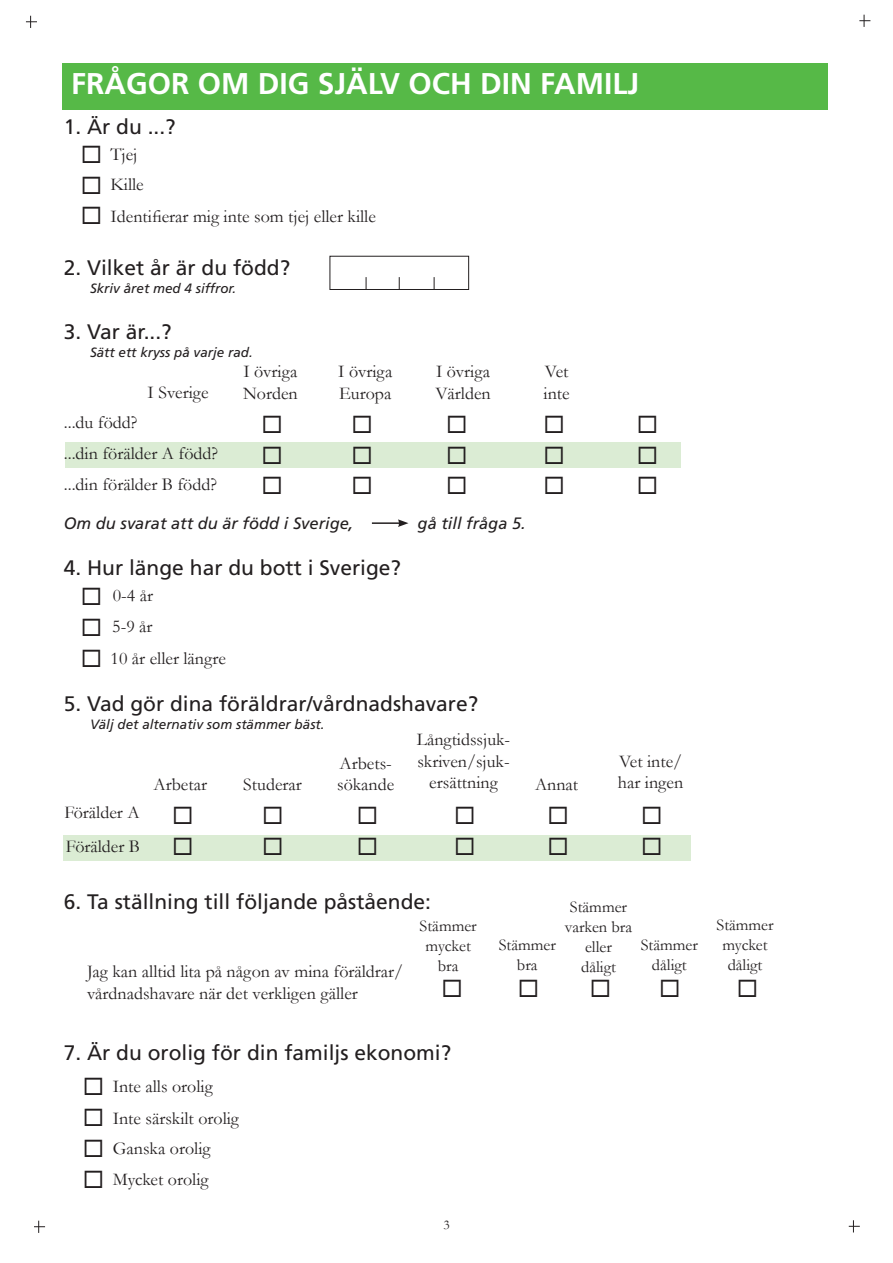
<style>
.page{position:relative;width:893px;height:1263px;background:#fff}
.page>*{position:absolute;margin:0;border:0;box-sizing:border-box;transform-origin:0 0}
.t1{font:700 30px "Frutiger LT Std";color:#fff}
.Fråga{font:21px "Frutiger LT Std";color:#231f20}
.Svarsalternativ{font:18px/21.6px "Garamond";color:#231f20}
.t2{font:16.5px/19.8px "Garamond";color:#231f20;text-align:center}
.t3{font:italic 16.5px "Frutiger LT Std";color:#231f20}
.Fråga-2{font:italic 13.5px "Frutiger LT Std";color:#231f20}
.t4{font:13.5px "Garamond";color:#231f20}
</style>
<div class="page">
<div style="left:63px;top:63px;width:765px;height:47px;background:#56b947"></div>
<svg style="left:26px;top:16px;width:11px;height:12px"></svg>
<svg style="left:859px;top:15px;width:11px;height:12px"></svg>
<svg style="left:849px;top:1220px;width:11px;height:12px"></svg>
<svg style="left:34px;top:1221px;width:11px;height:12px"></svg>
<div style="left:330px;top:256px;width:139px;height:34px;border:1px solid #231f20"></div>
<svg style="left:399px;top:277px;width:1px;height:12px"></svg>
<svg style="left:434px;top:277px;width:1px;height:12px"></svg>
<svg style="left:366px;top:277px;width:1px;height:13px"></svg>
<div style="left:65px;top:442px;width:615px;height:25px;background:#dbecd4"></div>
<hr style="left:372px;top:522px;width:28px;height:2px;background:#231f20">
<svg style="left:398px;top:519px;width:10px;height:8px"></svg>
<div style="left:64px;top:835px;width:627px;height:26px;background:#dbecd4"></div>
<p class="t1" style="left:71px;top:66px;width:569px">FRÅGOR OM DIG SJÄLV OCH DIN FAMILJ</p>
<p class="Fråga" style="left:64px;top:115px;width:114px">1. Är du ...?</p>
<p class="Svarsalternativ" style="left:111px;top:143px;width:28px">Tjej</p>
<p class="Svarsalternativ" style="left:111px;top:173px;width:35px">Kille</p>
<p class="Svarsalternativ" style="left:111px;top:205px;width:267px">Identifierar mig inte som tjej eller kille</p>
<p class="Fråga" style="left:64px;top:255px;width:228px">2. Vilket år är du född?</p>
<p class="Fråga-2" style="left:90px;top:280px;width:148px">Skriv året med 4 siffror.</p>
<p class="Fråga" style="left:64px;top:319px;width:109px">3. Var är...?</p>
<p class="Fråga-2" style="left:90px;top:344px;width:164px">Sätt ett kryss på varje rad.</p>
<p class="Svarsalternativ" style="left:64px;top:411px;width:75px">...du född?</p>
<p class="Svarsalternativ" style="left:148px;top:382px;width:63px">I Sverige</p>
<p class="Svarsalternativ" style="left:64px;top:442px;width:156px">...din förälder A född?</p>
<p class="Svarsalternativ" style="left:64px;top:473px;width:155px">...din förälder B född?</p>
<p class="Svarsalternativ" style="left:243px;top:360px;width:56px">I övriga<br>Norden</p>
<p class="Svarsalternativ" style="left:338px;top:360px;width:56px">I övriga</p>
<p class="Svarsalternativ" style="left:339px;top:382px;width:54px">Europa</p>
<p class="Svarsalternativ" style="left:436px;top:360px;width:56px">I övriga</p>
<p class="Svarsalternativ" style="left:435px;top:382px;width:57px">Världen</p>
<p class="t3" style="left:64px;top:513px;width:291px">Om du svarat att du är född i Sverige,</p>
<p class="t3" style="left:418px;top:513px;width:110px">gå till fråga 5.</p>
<p class="Fråga" style="left:64px;top:555px;width:339px">4. Hur länge har du bott i Sverige?</p>
<p class="Svarsalternativ" style="left:113px;top:584px;width:42px">0-4 år</p>
<p class="Svarsalternativ" style="left:112px;top:615px;width:42px">5-9 år</p>
<p class="Svarsalternativ" style="left:111px;top:647px;width:117px">10 år eller längre</p>
<p class="Fråga" style="left:64px;top:691px;width:416px">5. Vad gör dina föräldrar/vårdnadshavare?</p>
<p class="Fråga-2" style="left:90px;top:716px;width:236px">Välj det alternativ som stämmer bäst.</p>
<p class="Svarsalternativ" style="left:417px;top:728px;width:95px;text-align:center">Långtidssjuk&shy;skriven/sjuk&shy;ersättning</p>
<p class="Svarsalternativ" style="left:340px;top:752px;width:54px">Arbets-</p>
<p class="Svarsalternativ" style="left:337px;top:773px;width:59px">sökande</p>
<p class="Svarsalternativ" style="left:154px;top:773px;width:55px">Arbetar</p>
<p class="Svarsalternativ" style="left:243px;top:773px;width:60px">Studerar</p>
<p class="Svarsalternativ" style="left:64px;top:801px;width:77px">Förälder A</p>
<p class="Svarsalternativ" style="left:66px;top:835px;width:76px">Förälder B</p>
<p class="Svarsalternativ" style="left:545px;top:360px;width:25px">Vet</p>
<p class="Svarsalternativ" style="left:544px;top:382px;width:28px">inte</p>
<p class="Svarsalternativ" style="left:535px;top:773px;width:45px">Annat</p>
<p class="Svarsalternativ" style="left:618px;top:749px;width:67px">Vet inte/ har ingen</p>
<p class="Fråga" style="left:64px;top:889px;width:369px">6. Ta ställning till följande påstående:</p>
<p class="Svarsalternativ" style="left:87px;top:960px;width:318px">Jag kan alltid lita på någon av mina föräldrar/</p>
<p class="Svarsalternativ" style="left:87px;top:982px;width:272px">vårdnadshavare när det verkligen gäller</p>
<p class="t2" style="left:420px;top:916px;width:59px">Stämmer mycket bra</p>
<p class="Fråga" style="left:64px;top:1040px;width:389px">7. Är du orolig för din familjs ekonomi?</p>
<p class="Svarsalternativ" style="left:113px;top:1075px;width:102px">Inte alls orolig</p>
<p class="Svarsalternativ" style="left:113px;top:1107px;width:128px">Inte särskilt orolig</p>
<p class="Svarsalternativ" style="left:113px;top:1137px;width:99px">Ganska orolig</p>
<p class="Svarsalternativ" style="left:113px;top:1167px;width:97px">Mycket orolig</p>
<p class="t4" style="left:443px;top:1216px;width:8px">3</p>
<p class="t2" style="left:499px;top:934px;width:59px">Stämmer</p>
<p class="t2" style="left:517px;top:954px;width:22px">bra</p>
<p class="t2" style="left:570px;top:897px;width:59px">Stämmer</p>
<p class="t2" style="left:565px;top:917px;width:69px">varken bra</p>
<p class="t2" style="left:585px;top:936px;width:28px">eller</p>
<p class="t2" style="left:581px;top:956px;width:36px">dåligt</p>
<p class="t2" style="left:641px;top:934px;width:59px">Stämmer dåligt</p>
<p class="t2" style="left:716px;top:914px;width:59px">Stämmer mycket dåligt</p>
</div>
